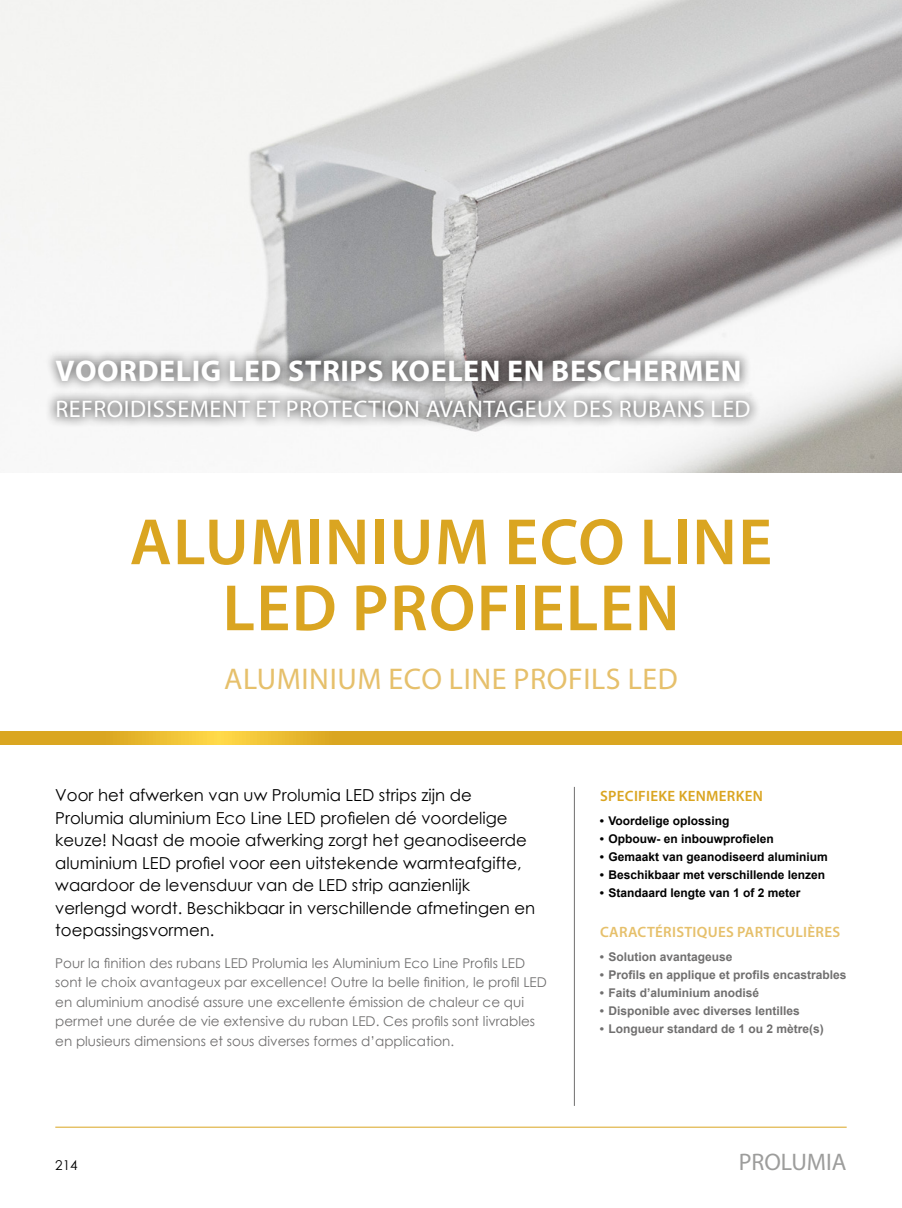
<style>
.page{position:relative;width:902px;height:1208px;background:#fff}
.page>*{position:absolute;margin:0;border:0;box-sizing:border-box;transform-origin:0 0}
.t1{font:600 66px/66px "Myriad Pro";letter-spacing:.02em;color:#daa521;text-align:center}
.t2{font:700 30px "Myriad Pro";letter-spacing:.02em;color:#fff}
.t3{font:30px "Myriad Pro";letter-spacing:.02em;color:#e6c06b}
.t4{font:24px "Myriad Pro";letter-spacing:.02em;color:#fff}
.t5{font:24px "Myriad Pro";color:#9d9d9c}
.t6{font:16.5px/22.5px "Century Gothic";color:#000}
.t7{font:600 15px "Myriad Pro";letter-spacing:.02em;color:#e6c06b}
.t8{font:600 15px "Myriad Pro";letter-spacing:.02em;color:#daa521}
.t9{font:13.5px/19.5px "Century Gothic";color:#706f6f}
.t10{font:13.5px "Century Gothic";color:#000}
.t11{font:700 12px "Arial";color:#706f6f}
.t12{font:700 12px "Arial";color:#000}
</style>
<div class="page">
<img style="left:0;top:0;width:901px;height:472px">
<hr style="left:55px;top:1126px;width:791px;height:1px;background:#daa521">
<hr style="left:574px;top:787px;width:1px;height:319px;background:#706f6f">
<svg style="left:0;top:731px;width:901px;height:13px;background:#deac25"></svg>
<div style="left:45px;top:348px;width:716px;height:81px;background:#000;opacity:.45"></div>
<h2 class="t2" style="left:56px;top:354px;width:687px">VOORDELIG LED STRIPS KOELEN EN BESCHERMEN</h2>
<h3 class="t4" style="left:56px;top:396px;width:696px">REFROIDISSEMENT ET PROTECTION AVANTAGEUX DES RUBANS LED</h3>
<h1 class="t1" style="left:130px;top:510px;width:644px">ALUMINIUM ECO LINE<br>LED PROFIELEN</h1>
<h2 class="t3" style="left:224px;top:662px;width:455px">ALUMINIUM ECO LINE PROFILS LED</h2>
<p class="t6" style="left:55px;top:784px;width:481px">Voor het afwerken van uw Prolumia LED strips zijn de Prolumia aluminium Eco Line LED profielen dé voordelige keuze! Naast de mooie afwerking zorgt het geanodiseerde aluminium LED profiel voor een uitstekende warmteafgifte, waardoor de levensduur van de LED strip aanzienlijk verlengd wordt. Beschikbaar in verschillende afmetingen en toepassingsvormen.</p>
<p class="t9" style="left:55px;top:953px;width:493px">Pour la finition des rubans LED Prolumia les Aluminium Eco Line Profils LED sont le choix avantageux par excellence! Outre la belle finition, le profil LED en aluminium anodisé assure une excellente émission de chaleur ce qui permet une durée de vie extensive du ruban LED. Ces profils sont livrables en plusieurs dimensions et sous diverses formes d’application.</p>
<p class="t8" style="left:600px;top:788px;width:164px">SPECIFIEKE KENMERKEN</p>
<p class="t12" style="left:600px;top:812px;width:131px">• Voordelige oplossing</p>
<p class="t12" style="left:600px;top:830px;width:175px">• Opbouw- en inbouwprofielen</p>
<p class="t12" style="left:600px;top:848px;width:229px">• Gemaakt van geanodiseerd aluminium</p>
<p class="t12" style="left:600px;top:866px;width:227px">• Beschikbaar met verschillende lenzen</p>
<p class="t12" style="left:600px;top:884px;width:202px">• Standaard lengte van 1 of 2 meter</p>
<p class="t7" style="left:600px;top:923px;width:241px">CARACTÉRISTIQUES PARTICULIÈRES</p>
<p class="t11" style="left:600px;top:947px;width:134px">• Solution avantageuse</p>
<p class="t11" style="left:600px;top:965px;width:248px">• Profils en applique et profils encastrables</p>
<p class="t11" style="left:600px;top:983px;width:161px">• Faits d’aluminium anodisé</p>
<p class="t11" style="left:600px;top:1001px;width:201px">• Disponible avec diverses lentilles</p>
<p class="t11" style="left:600px;top:1019px;width:225px">• Longueur standard de 1 ou 2 mètre(s)</p>
<p class="t10" style="left:55px;top:1155px;width:24px">214</p>
<h3 class="t5" style="left:738px;top:1148px;width:109px">PROLUMIA</h3>
</div>
